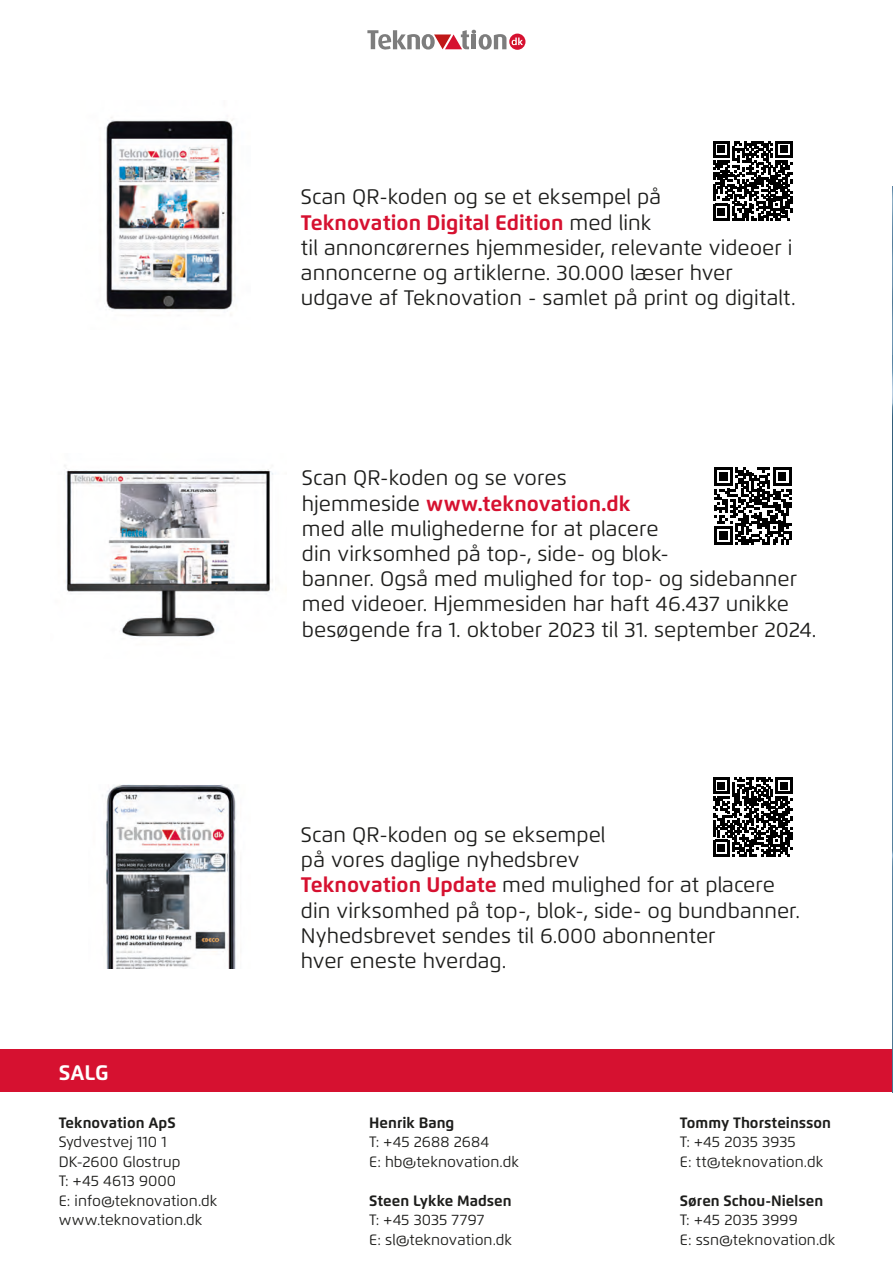
<style>
.page{position:relative;width:893px;height:1263px;background:#fff}
.page>*{position:absolute;margin:0;border:0;box-sizing:border-box;transform-origin:0 0}
.t1{font:21px/25.2px "Flexo";color:#1d1d1b}
.t2{font:700 21px "Flexo";color:#fff}
.t3{font:15px/19.5px "Flexo";color:#1d1d1b}
.t4{font:700 15px "Flexo";color:#1d1d1b}
.s1{font-weight:700;color:#d61130}
</style>
<div class="page">
<svg style="left:509px;top:34px;width:16px;height:16px"></svg>
<svg style="left:367px;top:30px;width:139px;height:20px"></svg>
<svg style="left:512px;top:38px;width:11px;height:8px"></svg>
<svg style="left:713px;top:141px;width:79px;height:79px"></svg>
<img style="left:106px;top:117px;width:129px;height:195px">
<svg style="left:713px;top:777px;width:79px;height:79px"></svg>
<img style="left:102px;top:784px;width:134px;height:185px">
<svg style="left:714px;top:468px;width:77px;height:77px"></svg>
<img style="left:64px;top:465px;width:209px;height:172px">
<div style="left:0;top:1049px;width:893px;height:43px;background:#d61130"></div>
<img style="left:892px;top:186px;width:1px;height:906px">
<p class="t2" style="left:59px;top:1065px;width:52px">SALG</p>
<p class="t4" style="left:59px;top:1116px;width:119px">Teknovation ApS</p>
<p class="t3" style="left:59px;top:1133px;width:160px">Sydvestvej 110 1<br>DK-2600 Glostrup<br>T: +45 4613 9000<br>E: info@teknovation.dk www.teknovation.dk</p>
<p class="t1" style="left:301px;top:186px;width:496px">Scan QR-koden og se et eksempel på<br><span class="s1">Teknovation Digital Edition</span> med link<br>til annoncørernes hjemmesider, relevante videoer i annoncerne og artiklerne. 30.000 læser hver udgave af Teknovation - samlet på print og digitalt.</p>
<p class="t1" style="left:302px;top:467px;width:516px">Scan QR-koden og se vores<br>hjemmeside <span class="s1">www.teknovation.dk<br></span>med alle mulighederne for at placere<br>din virksomhed på top-, side- og blok-<br>banner. Også med mulighed for top- og sidebanner med videoer. Hjemmesiden har haft 46.437 unikke besøgende fra 1. oktober 2023 til 31. september 2024.</p>
<p class="t1" style="left:301px;top:824px;width:500px">Scan QR-koden og se eksempel<br>på vores daglige nyhedsbrev<br><span class="s1">Teknovation Update</span> med mulighed for at placere din virksomhed på top-, blok-, side- og bundbanner.<br>Nyhedsbrevet sendes til 6.000 abonnenter<br>hver eneste hverdag.</p>
<p class="t4" style="left:369px;top:1116px;width:87px">Henrik Bang</p>
<p class="t3" style="left:369px;top:1133px;width:151px">T: +45 2688 2684<br>E: hb@teknovation.dk</p>
<p class="t4" style="left:369px;top:1194px;width:144px">Steen Lykke Madsen</p>
<p class="t3" style="left:369px;top:1211px;width:144px">T: +45 3035 7797<br>E: sl@teknovation.dk</p>
<p class="t4" style="left:680px;top:1116px;width:153px">Tommy Thorsteinsson</p>
<p class="t3" style="left:680px;top:1133px;width:145px">T: +45 2035 3935<br>E: tt@teknovation.dk</p>
<p class="t4" style="left:680px;top:1194px;width:145px">Søren Schou-Nielsen</p>
<p class="t3" style="left:680px;top:1211px;width:157px">T: +45 2035 3999<br>E: ssn@teknovation.dk</p>
</div>
